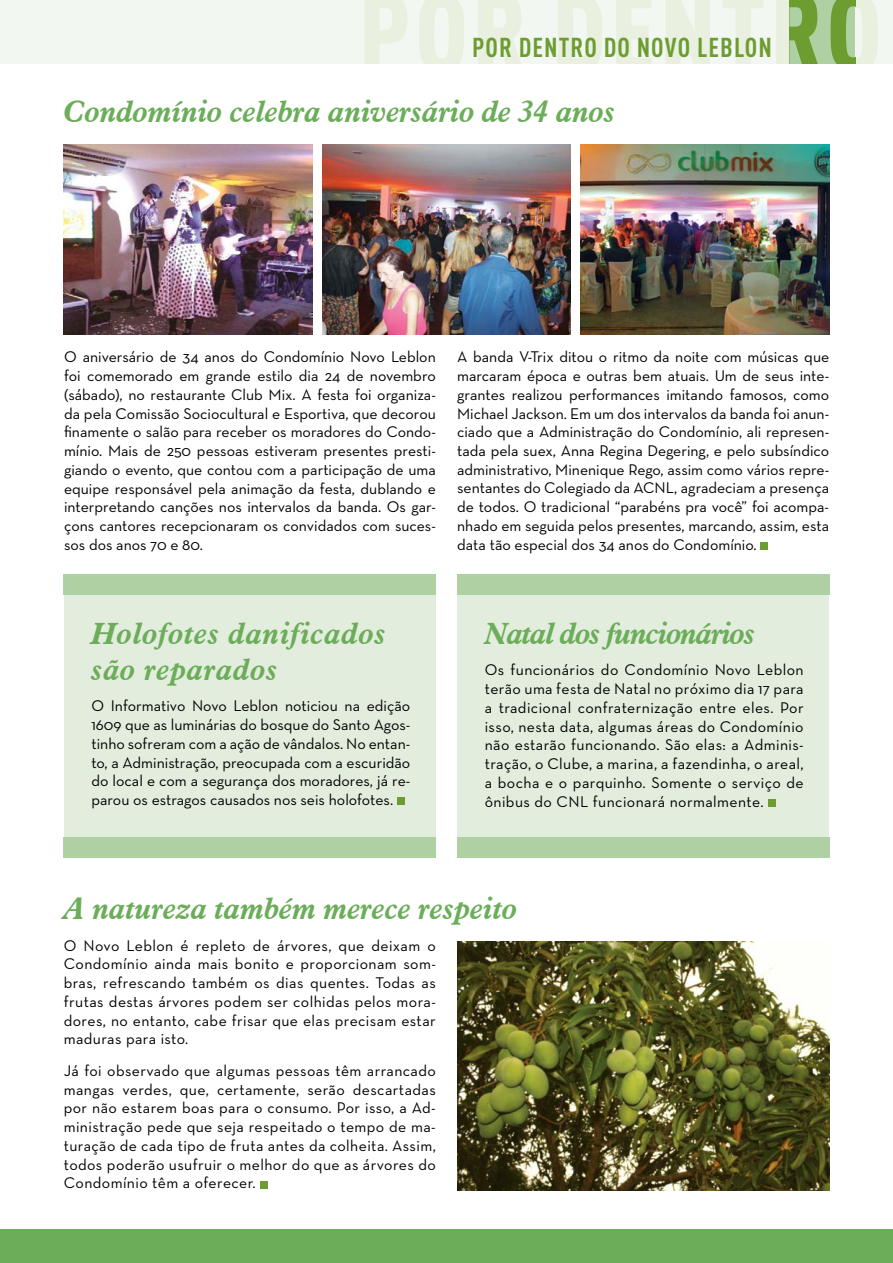
<style>
.page{position:relative;width:893px;height:1263px;background:#fff}
.page>*{position:absolute;margin:0;border:0;box-sizing:border-box;transform-origin:0 0}
.t1{font:italic 700 30px "Aldine 721 BT";color:#6bad59}
.t2{font:italic 700 30px/36px "Aldine 721 BT";letter-spacing:.025em;color:#6bad59}
.t3{font:italic 700 30px "Aldine 721 BT";letter-spacing:-.035em;color:#6bad59}
.t4{font:700 condensed 27px "DIN Pro";letter-spacing:.04em;color:#6d9d31}
.t5{font:15.75px/18.8px "Neutra Text";letter-spacing:.01em;color:#000;text-align:justify}
</style>
<div class="page">
<div style="left:64px;top:595px;width:372px;height:253px;background:#e2edde"></div>
<div style="left:457px;top:595px;width:372px;height:253px;background:#e2edde"></div>
<div style="left:64px;top:574px;width:372px;height:21px;background:#afd0a3"></div>
<div style="left:457px;top:574px;width:372px;height:21px;background:#afd0a3"></div>
<div style="left:64px;top:837px;width:372px;height:21px;background:#afd0a3"></div>
<div style="left:457px;top:837px;width:372px;height:21px;background:#afd0a3"></div>
<div style="left:0;top:0;width:893px;height:64px;background:#f3f7f1"></div>
<svg style="left:364px;top:0;width:514px;height:64px"></svg>
<div style="left:0;top:1229px;width:893px;height:34px;background:#6bad59"></div>
<div style="left:397px;top:797px;width:7px;height:8px;background:#6d9d31"></div>
<div style="left:768px;top:799px;width:7px;height:8px;background:#6d9d31"></div>
<div style="left:260px;top:1181px;width:8px;height:7px;background:#6d9d31"></div>
<img style="left:457px;top:942px;width:372px;height:248px">
<img style="left:64px;top:145px;width:249px;height:190px">
<img style="left:580px;top:145px;width:249px;height:190px">
<img style="left:322px;top:145px;width:249px;height:190px">
<div style="left:760px;top:542px;width:8px;height:8px;background:#6d9d31"></div>
<h2 class="t4" style="left:472px;top:31px;width:298px">POR DENTRO DO NOVO LEBLON</h2>
<h1 class="t1" style="left:64px;top:93px;width:553px">Condomínio celebra aniversário de 34 anos</h1>
<p class="t5" style="left:64px;top:347px;width:373px">O aniversário de 34 anos do Condomínio Novo Leblon foi comemorado em grande estilo dia 24 de novembro (sábado), no restaurante Club Mix. A festa foi organiza&shy;da pela Comissão Sociocultural e Esportiva, que decorou finamente o salão para receber os moradores do Condo&shy;mínio. Mais de 250 pessoas estiveram presentes presti&shy;giando o evento, que contou com a participação de uma equipe responsável pela animação da festa, dublando e interpretando canções nos intervalos da banda. Os gar&shy;çons cantores recepcionaram os convidados com suces&shy;sos dos anos 70 e 80.</p>
<p class="t5" style="left:457px;top:347px;width:374px">A banda V-Trix ditou o ritmo da noite com músicas que marcaram época e outras bem atuais. Um de seus inte&shy;grantes realizou performances imitando famosos, como Michael Jackson. Em um dos intervalos da banda foi anun&shy;ciado que a Administração do Condomínio, ali represen&shy;tada pela suex, Anna Regina Degering, e pelo subsíndico administrativo, Minenique Rego, assim como vários repre&shy;sentantes do Colegiado da ACNL, agradeciam a presença de todos. O tradicional “parabéns pra você” foi acompa&shy;nhado em seguida pelos presentes, marcando, assim, esta data tão especial dos 34 anos do Condomínio.</p>
<h1 class="t2" style="left:91px;top:615px;width:296px">Holofotes danificados são reparados</h1>
<p class="t5" style="left:91px;top:696px;width:320px">O Informativo Novo Leblon noticiou na edição 1609 que as luminárias do bosque do Santo Agos&shy;tinho sofreram com a ação de vândalos. No entan&shy;to, a Administração, preocupada com a escuridão do local e com a segurança dos moradores, já re&shy;parou os estragos causados nos seis holofotes.</p>
<h1 class="t3" style="left:485px;top:615px;width:272px">Natal dos funcionários</h1>
<p class="t5" style="left:485px;top:660px;width:320px">Os funcionários do Condomínio Novo Leblon terão uma festa de Natal no próximo dia 17 para a tradicional confraternização entre eles. Por isso, nesta data, algumas áreas do Condomínio não estarão funcionando. São elas: a Adminis&shy;tração, o Clube, a marina, a fazendinha, o areal, a bocha e o parquinho. Somente o serviço de ônibus do CNL funcionará normalmente.</p>
<h1 class="t1" style="left:64px;top:890px;width:455px">A natureza também merece respeito</h1>
<p class="t5" style="left:64px;top:935px;width:374px">O Novo Leblon é repleto de árvores, que deixam o Condomínio ainda mais bonito e proporcionam som&shy;bras, refrescando também os dias quentes. Todas as frutas destas árvores podem ser colhidas pelos mora&shy;dores, no entanto, cabe frisar que elas precisam estar maduras para isto.</p>
<p class="t5" style="left:64px;top:1061px;width:374px">Já foi observado que algumas pessoas têm arrancado mangas verdes, que, certamente, serão descartadas por não estarem boas para o consumo. Por isso, a Ad&shy;ministração pede que seja respeitado o tempo de ma&shy;turação de cada tipo de fruta antes da colheita. Assim, todos poderão usufruir o melhor do que as árvores do Condomínio têm a oferecer.</p>
</div>
